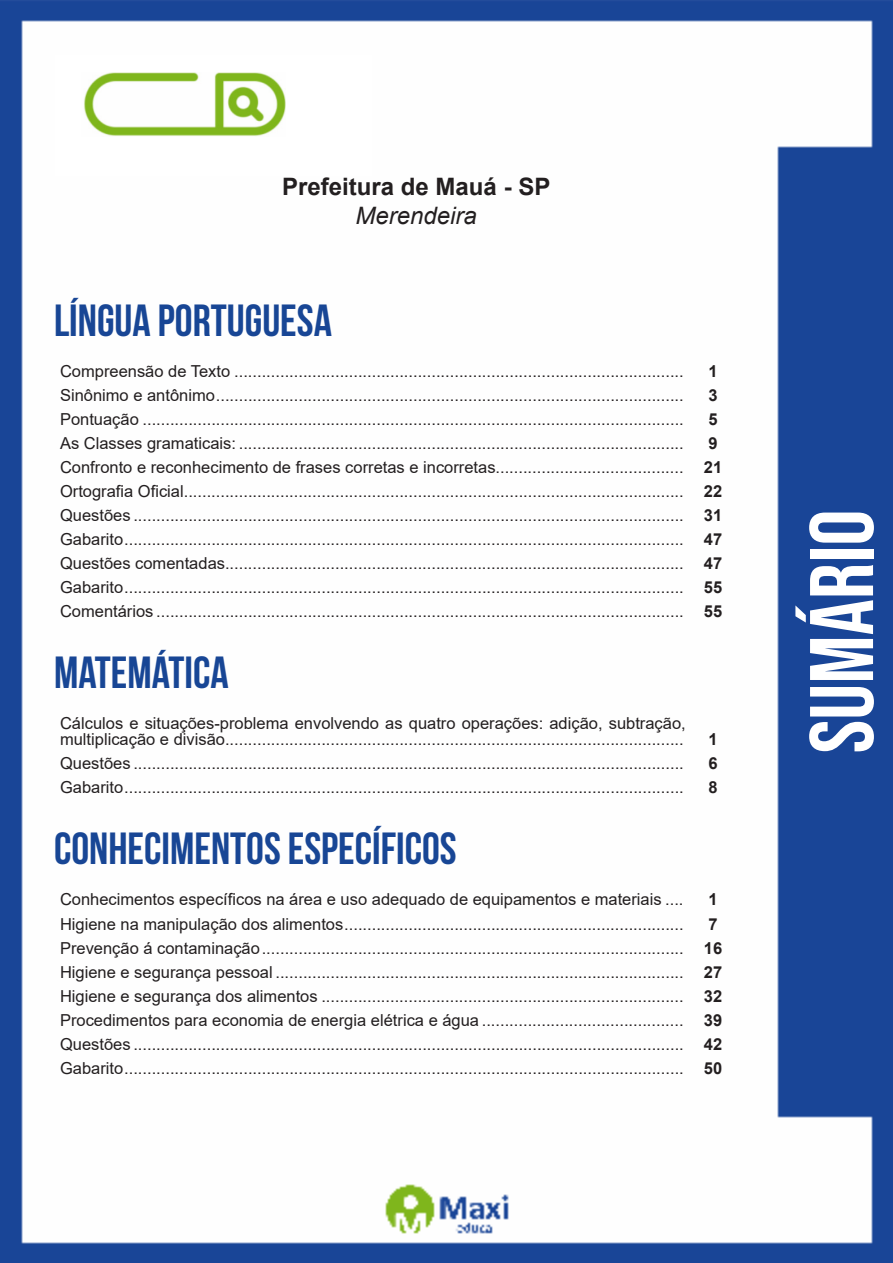
<style>
.page{position:relative;width:893px;height:1263px;background:#fff}
.page>*{position:absolute;margin:0;border:0;box-sizing:border-box;transform-origin:0 0}
.t1{font:90px "Bebas Neue";color:#fff}
.t2{font:700 45px "Bebas Neue";color:#184695}
.t3{font:700 24px "Arial";color:#231f20}
.t4{font:italic 24px "Arial";color:#231f20}
.ALTERNATIVAS{font:16.5px/16.5px "Arial";color:#231f20}
.INDICE{font:700 16.5px "Arial";color:#231f20}
</style>
<div class="page">
<img style="left:0;top:0;width:893px;height:1263px">
<div style="left:55px;top:55px;width:317px;height:121px;background:#fff"></div>
<img style="left:84px;top:72px;width:201px;height:64px">
<p class="t3" style="left:282px;top:170px;width:270px">Prefeitura de Mauá - SP</p>
<p class="t4" style="left:355px;top:200px;width:123px">Merendeira</p>
<p class="t2" style="left:54px;top:295px;width:279px">LÍNGUA PORTUGUESA</p>
<p class="ALTERNATIVAS" style="left:60px;top:363px;width:625px">Compreensão de Texto ..................................................................................................</p>
<p class="INDICE" style="left:708px;top:359px;width:11px">1</p>
<p class="ALTERNATIVAS" style="left:60px;top:387px;width:625px">Sinônimo e antônimo......................................................................................................</p>
<p class="INDICE" style="left:708px;top:383px;width:11px">3</p>
<p class="ALTERNATIVAS" style="left:60px;top:411px;width:625px">Pontuação ......................................................................................................................</p>
<p class="INDICE" style="left:708px;top:407px;width:11px">5</p>
<p class="ALTERNATIVAS" style="left:60px;top:435px;width:625px">As Classes gramaticais: .................................................................................................</p>
<p class="INDICE" style="left:708px;top:431px;width:11px">9</p>
<p class="ALTERNATIVAS" style="left:60px;top:459px;width:625px">Confronto e reconhecimento de frases corretas e incorretas.........................................</p>
<p class="INDICE" style="left:704px;top:455px;width:20px">21</p>
<p class="ALTERNATIVAS" style="left:60px;top:483px;width:625px">Ortografia Oficial.............................................................................................................</p>
<p class="INDICE" style="left:704px;top:479px;width:20px">22</p>
<p class="ALTERNATIVAS" style="left:60px;top:507px;width:625px">Questões ........................................................................................................................</p>
<p class="INDICE" style="left:704px;top:503px;width:20px">31</p>
<p class="ALTERNATIVAS" style="left:60px;top:531px;width:625px">Gabarito..........................................................................................................................</p>
<p class="INDICE" style="left:704px;top:527px;width:20px">47</p>
<p class="ALTERNATIVAS" style="left:60px;top:555px;width:625px">Questões comentadas....................................................................................................</p>
<p class="INDICE" style="left:704px;top:551px;width:20px">47</p>
<p class="ALTERNATIVAS" style="left:60px;top:579px;width:625px">Gabarito..........................................................................................................................</p>
<p class="INDICE" style="left:704px;top:575px;width:20px">55</p>
<p class="ALTERNATIVAS" style="left:60px;top:603px;width:625px">Comentários ...................................................................................................................</p>
<p class="INDICE" style="left:704px;top:599px;width:20px">55</p>
<p class="t2" style="left:54px;top:648px;width:176px">MATEMÁTICA</p>
<p class="ALTERNATIVAS" style="left:60px;top:715px;width:627px">Cálculos e situações-problema envolvendo as quatro operações: adição, subtração, multiplicação e divisão....................................................................................................</p>
<p class="INDICE" style="left:708px;top:728px;width:11px">1</p>
<p class="ALTERNATIVAS" style="left:60px;top:755px;width:625px">Questões ........................................................................................................................</p>
<p class="INDICE" style="left:708px;top:752px;width:11px">6</p>
<p class="ALTERNATIVAS" style="left:60px;top:779px;width:625px">Gabarito..........................................................................................................................</p>
<p class="INDICE" style="left:708px;top:776px;width:11px">8</p>
<p class="t2" style="left:54px;top:824px;width:404px">CONHECIMENTOS ESPECÍFICOS</p>
<p class="ALTERNATIVAS" style="left:60px;top:891px;width:625px">Conhecimentos específicos na área e uso adequado de equipamentos e materiais ....</p>
<p class="INDICE" style="left:708px;top:888px;width:11px">1</p>
<p class="ALTERNATIVAS" style="left:60px;top:915px;width:625px">Higiene na manipulação dos alimentos..........................................................................</p>
<p class="INDICE" style="left:708px;top:912px;width:11px">7</p>
<p class="ALTERNATIVAS" style="left:60px;top:939px;width:625px">Prevenção á contaminação............................................................................................</p>
<p class="INDICE" style="left:704px;top:936px;width:20px">16</p>
<p class="ALTERNATIVAS" style="left:60px;top:963px;width:625px">Higiene e segurança pessoal .........................................................................................</p>
<p class="INDICE" style="left:704px;top:960px;width:20px">27</p>
<p class="ALTERNATIVAS" style="left:60px;top:987px;width:625px">Higiene e segurança dos alimentos ...............................................................................</p>
<p class="INDICE" style="left:704px;top:984px;width:20px">32</p>
<p class="ALTERNATIVAS" style="left:60px;top:1011px;width:625px">Procedimentos para economia de energia elétrica e água ............................................</p>
<p class="INDICE" style="left:704px;top:1008px;width:20px">39</p>
<p class="ALTERNATIVAS" style="left:60px;top:1035px;width:625px">Questões ........................................................................................................................</p>
<p class="INDICE" style="left:704px;top:1032px;width:20px">42</p>
<p class="ALTERNATIVAS" style="left:60px;top:1059px;width:625px">Gabarito..........................................................................................................................</p>
<p class="INDICE" style="left:704px;top:1056px;width:20px">50</p>
<h1 class="t1" style="left:791px;top:753px;width:245px;rotate:-90deg">sumário</h1>
</div>
